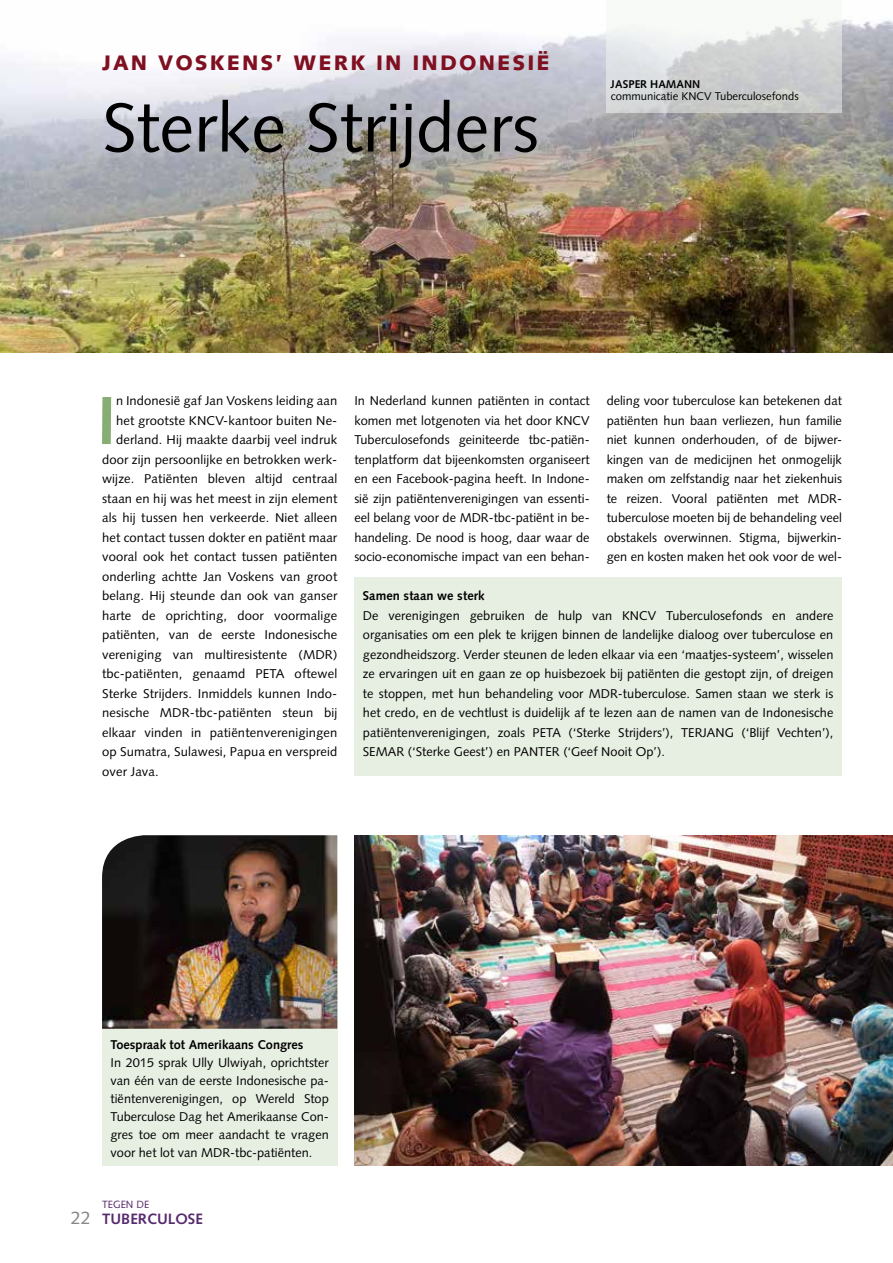
<style>
.page{position:relative;width:893px;height:1263px;background:#fff}
.page>*{position:absolute;margin:0;border:0;box-sizing:border-box;transform-origin:0 0}
.t1{font:69px "Syntax";color:#000}
.t2{font:700 67.95px "Syntax";color:#87ae72}
.t3{font:900 21px "Syntax";letter-spacing:.1em;color:#7f1021}
.t4{font:700 15px "Syntax";color:#57296d}
.t5{font:12.75px/19.5px "Syntax";letter-spacing:.01em;color:#000;text-align:justify}
.t6{font:700 12.75px "Syntax";color:#000}
.t7{font:11.25px "Syntax";color:#000}
.t8{font:700 11.25px "Syntax";color:#000}
.t9{font:10.5px "Syntax";color:#57296d}
.s1{font-weight:400;font-size:18px;color:#878787}
</style>
<div class="page">
<img style="left:0;top:19px;width:893px;height:334px">
<img style="left:354px;top:835px;width:539px;height:331px">
<div style="left:102px;top:912px;width:235px;height:254px;background:#e7eee2"></div>
<div style="left:354px;top:577px;width:488px;height:199px;background:#e7eee2"></div>
<svg style="left:607px;top:15px;width:235px;height:97px"></svg>
<img style="left:102px;top:835px;width:235px;height:194px">
<h3 class="t3" style="left:102px;top:50px;width:449px">JAN VOSKENS’ WERK IN INDONESIË</h3>
<h1 class="t1" style="left:102px;top:87px;width:438px">Sterke Strijders</h1>
<p class="t8" style="left:611px;top:77px;width:82px">Jasper Hamann</p>
<p class="t7" style="left:611px;top:89px;width:189px">communicatie KNCV Tuberculosefonds</p>
<h2 class="t2" style="left:97px;top:382px;width:20px">I</h2>
<p class="t5" style="left:116px;top:391px;width:223px">n Indonesië gaf Jan Voskens leiding aan</p>
<p class="t5" style="left:116px;top:410px;width:223px">het grootste KN CV-kantoor buiten N e-</p>
<p class="t5" style="left:116px;top:430px;width:223px">derland. Hij maakte daarbij veel indruk</p>
<p class="t5" style="left:102px;top:449px;width:237px">door zijn persoonlijke en betrokken werk-</p>
<p class="t5" style="left:102px;top:469px;width:237px">wijze. Patiënten bleven altijd centraal</p>
<p class="t5" style="left:102px;top:488px;width:237px">staan en hij was het meest in zijn element</p>
<p class="t5" style="left:102px;top:508px;width:237px">als hij tussen hen verkeerde. N iet alleen</p>
<p class="t5" style="left:102px;top:527px;width:237px">het contact tussen dokter en patiënt maar</p>
<p class="t5" style="left:102px;top:547px;width:237px">vooral ook het contact tussen patiënten</p>
<p class="t5" style="left:102px;top:566px;width:237px">onderling achtte Jan Voskens van groot</p>
<p class="t5" style="left:102px;top:586px;width:237px">belang. Hij steunde dan ook van ganser</p>
<p class="t5" style="left:102px;top:605px;width:237px">harte de oprichting, door voormalige</p>
<p class="t5" style="left:102px;top:625px;width:237px">patiënten, van de eerste Indonesische</p>
<p class="t5" style="left:102px;top:644px;width:237px">vereniging van multiresistente (MDR)</p>
<p class="t5" style="left:102px;top:664px;width:237px">tbc-patiënten, genaamd PETA oftewel</p>
<p class="t5" style="left:102px;top:683px;width:237px">Sterke Strijders. Inmiddels kunnen Indo-</p>
<p class="t5" style="left:102px;top:703px;width:237px">nesische MDR-tbc-patiënten steun bij</p>
<p class="t5" style="left:102px;top:722px;width:237px">elkaar vinden in patiëntenverenigingen</p>
<p class="t5" style="left:102px;top:742px;width:237px">op Sumatra, Sulawesi, Papua en verspreid</p>
<p class="t5" style="left:102px;top:761px;width:58px">over Java.</p>
<p class="t5" style="left:354px;top:391px;width:237px">In Nederland kunnen patiënten in contact komen met lotgenoten via het door KNCV Tuberculosefonds geiniteerde tbc-patiën&shy;tenplatform dat bijeenkomsten organiseert en een Facebook-pagina heeft. In Indone&shy;sië zijn patiëntenverenigingen van essenti&shy;eel belang voor de MDR-tbc-patiënt in be&shy;handeling. De nood is hoog, daar waar de socio-economische impact van een behan-</p>
<p class="t5" style="left:607px;top:391px;width:237px">deling voor tuberculose kan betekenen dat patiënten hun baan verliezen, hun familie niet kunnen onderhouden, of de bijwer&shy;kingen van de medicijnen het onmogelijk maken om zelfstandig naar het ziekenhuis te reizen. Vooral patiënten met MDR&shy;tuberculose moeten bij de behandeling veel obstakels overwinnen. Stigma, bijwerkin&shy;gen en kosten maken het ook voor de wel-</p>
<p class="t6" style="left:363px;top:588px;width:123px">Samen staan we sterk</p>
<p class="t5" style="left:363px;top:605px;width:472px">De verenigingen gebruiken de hulp van KNCV Tuberculosefonds en andere organisaties om een plek te krijgen binnen de landelijke dialoog over tuberculose en gezondheidszorg. Verder steunen de leden elkaar via een ‘maatjes-systeem’, wisselen ze ervaringen uit en gaan ze op huisbezoek bij patiënten die gestopt zijn, of dreigen te stoppen, met hun behandeling voor MDR-tuberculose. Samen staan we sterk is het credo, en de vechtlust is duidelijk af te lezen aan de namen van de Indonesische patiëntenverenigingen, zoals PETA (‘Sterke Strijders’), TERJANG</p>
<p class="t5" style="left:741px;top:722px;width:94px">(‘Blijf Vechten’),</p>
<p class="t5" style="left:363px;top:742px;width:304px">SEMAR (‘Sterke Geest’) en PANTER (‘Geef Nooit Op’).</p>
<p class="t6" style="left:111px;top:1037px;width:194px">Toespraak tot Amerikaans Congres</p>
<p class="t5" style="left:111px;top:1054px;width:220px;line-height:18px">In 2015 sprak Ully Ulwiyah, oprichtster van één van de eerste Indonesische pa&shy;tiëntenverenigingen, op Wereld Stop Tuberculose Dag het Amerikaanse Con&shy;gres toe om meer aandacht te vragen voor het lot van MDR-tbc-patiënten.</p>
<p class="t9" style="left:102px;top:1198px;width:49px">Tegen de</p>
<p class="t4" style="left:71px;top:1210px;width:133px"><span class="s1">22</span> Tuberculose</p>
</div>
